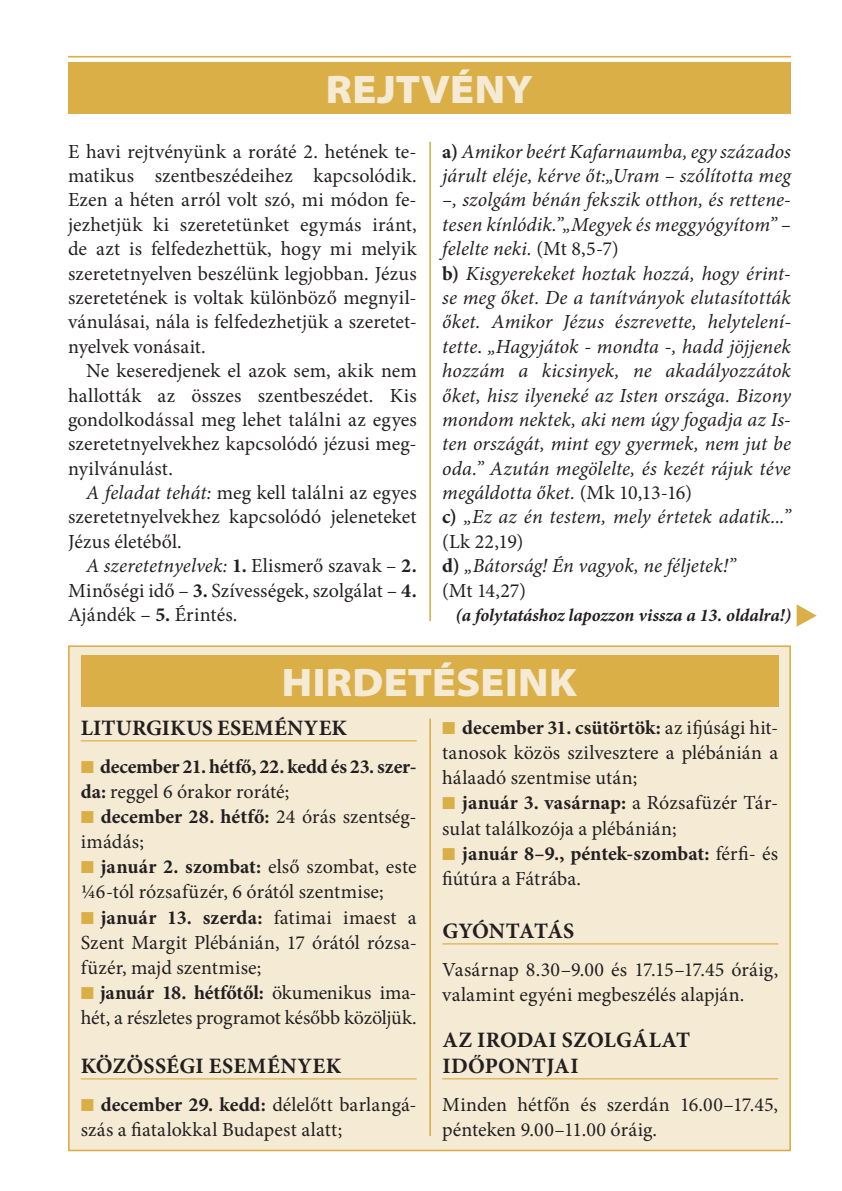
<style>
.page{position:relative;width:842px;height:1191px;background:#fff}
.page>*{position:absolute;margin:0;border:0;box-sizing:border-box;transform-origin:0 0}
.t1{font:900 semi-expanded 40px "Myriad Pro";letter-spacing:.01em;color:#f5ead4}
.t2{font:700 22px/25.2px "Minion Pro";letter-spacing:.01em;color:#231f20}
.t3{font:700 22px "Minion Pro";letter-spacing:-.02em;color:#231f20}
.t4{font:20px/24.4px "Minion Pro";letter-spacing:.005em;color:#231f20}
.t5{font:italic 20px/24.4px "Minion Pro";color:#231f20}
.t6{font:700 20px/25.2px "Minion Pro";letter-spacing:-.005em;color:#231f20}
.t7{font:20px/25.2px "Minion Pro";letter-spacing:-.015em;color:#231f20}
.t8{font:italic 700 18px "Minion Pro";color:#231f20}
.s1{font-style:italic}
.s2{font-weight:700}
.s3{font-weight:700;font-style:normal}
.s4{font-style:normal}
.s5{font-family:"European Pi Three";font-weight:400;color:#dbaf47}
.s6{font-weight:400}
.s7{font-family:"European Pi Three";color:#dbaf47}
</style>
<div class="page">
<div style="left:69px;top:646px;width:721px;height:504px;background:#f5ead4"></div>
<div style="left:68px;top:645px;width:723px;height:506px;border:2px solid #dbaf47"></div>
<hr style="left:81px;top:740px;width:336px;height:1px;background:#dbaf47">
<hr style="left:81px;top:1078px;width:336px;height:1px;background:#dbaf47">
<hr style="left:442px;top:943px;width:336px;height:1px;background:#dbaf47">
<hr style="left:442px;top:1078px;width:336px;height:1px;background:#dbaf47">
<div style="left:81px;top:655px;width:697px;height:51px;background:#dbaf47"></div>
<div style="left:68px;top:62px;width:723px;height:51px;background:#dbaf47"></div>
<hr style="left:68px;top:56px;width:723px;height:1px;background:#dbaf47">
<hr style="left:429px;top:718px;width:2px;height:418px;background:#dbaf47">
<hr style="left:429px;top:142px;width:2px;height:479px;background:#dbaf47">
<svg style="left:797px;top:604px;width:20px;height:22px"></svg>
<h1 class="t1" style="left:326px;top:74px;width:209px">REJTVÉNY</h1>
<p class="t4" style="left:68px;top:141px;width:350px;text-align:justify">E havi rejtvényünk a roráté 2. hetének te&shy;matikus szentbeszédeihez kapcsolódik.<br>Ezen a héten arról volt szó, mi módon fe&shy;jezhetjük ki szeretetünket egymás iránt, de azt is felfedezhettük, hogy mi melyik szeretetnyelven beszélünk legjobban. Jézus szeretetének is voltak különböző megnyil&shy;vánulásai, nála is felfedezhetjük a szeretet&shy;nyelvek vonásait.</p>
<p class="t4" style="left:68px;top:360px;width:350px;text-align:justify;text-indent:18px">Ne keseredjenek el azok sem, akik nem hallották az összes szentbeszédet. Kis gondolkodással meg lehet találni az egyes szeretetnyelvekhez kapcsolódó jézusi meg&shy;nyilvánulást.</p>
<p class="t4" style="left:68px;top:482px;width:350px;text-align:justify;text-indent:18px"><span class="s1">A feladat tehát:</span> meg kell találni az egyes szeretetnyelvekhez kapcsolódó jeleneteket Jézus életéből.</p>
<p class="t4" style="left:68px;top:555px;width:350px;text-align:justify;text-indent:18px"><span class="s1">A szeretetnyelvek:</span> <span class="s2">1.</span> Elismerő szavak – <span class="s2">2.<br></span>Minőségi idő – <span class="s2">3.</span> Szívességek, szolgálat – <span class="s2">4.<br></span>Ajándék – <span class="s2">5.</span> Érintés.</p>
<p class="t5" style="left:442px;top:141px;width:350px"><span class="s3">a)</span> Amikor beért Kafarnaumba, egy százados járult eléje, kérve őt:„Uram – szólította meg –, szolgám bénán fekszik otthon, és rettene&shy;tesen kínlódik.”„Megyek és meggyógyítom” – felelte neki. <span class="s4">(Mt 8,5-7)<br></span><span class="s3">b)</span> Kisgyerekeket hoztak hozzá, hogy érint&shy;se meg őket. De a tanítványok elutasították őket. Amikor Jézus észrevette, helytelení&shy;tette<span class="s4">.</span> „Hagyjátok - mondta -, hadd jöjjenek hozzám a kicsinyek, ne akadályozzátok őket, hisz ilyeneké az Isten országa. Bizony mondom nektek, aki nem úgy fogadja az Is&shy;ten országát, mint egy gyermek, nem jut be oda.” Azután megölelte, és kezét rájuk téve megáldotta őket. <span class="s4">(Mk 10,13-16)<br></span><span class="s3">c)</span> „Ez az én testem, mely értetek adatik...” <span class="s4">(Lk 22,19)<br></span><span class="s3">d)</span> „Bátorság! Én vagyok, ne féljetek!”<br><span class="s4">(Mt 14,27)</span></p>
<p class="t8" style="left:455px;top:608px;width:337px">(a folytatáshoz lapozzon vissza a 13. oldalra!)</p>
<h1 class="t1" style="left:282px;top:667px;width:297px">HIRDETÉSEINK</h1>
<p class="t2" style="left:81px;top:716px;width:268px">LITURGIKUS ESEMÉNYEK</p>
<p class="t6" style="left:81px;top:755px;width:337px"><span class="s5">-</span> december 21. hétfő, 22. kedd és 23. szer&shy;da: <span class="s6">reggel 6 órakor roráté;</span></p>
<p class="t4" style="left:81px;top:805px;width:337px;line-height:25.2px"><span class="s7">-</span> <span class="s2">december 28. hétfő:</span> 24 órás szentség&shy;imádás;</p>
<p class="t4" style="left:81px;top:856px;width:337px;line-height:25.2px"><span class="s7">-</span> <span class="s2">január 2. szombat:</span> első szombat, este ¼6-tól rózsafüzér, 6 órától szentmise;</p>
<p class="t4" style="left:81px;top:906px;width:337px;line-height:25.2px;text-align:justify"><span class="s7">-</span> <span class="s2">január 13. szerda:</span> fatimai imaest a Szent Margit Plébánián, 17 órától rózsa&shy;füzér, majd szentmise;</p>
<p class="t7" style="left:81px;top:981px;width:337px"><span class="s7">-</span> <span class="s2">január 18. hétfőtől:</span> ökumenikus ima&shy;hét, a részletes programot később közöljük.</p>
<p class="t2" style="left:81px;top:1054px;width:262px">KÖZÖSSÉGI ESEMÉNYEK</p>
<p class="t4" style="left:81px;top:1093px;width:337px;line-height:25.2px"><span class="s7">-</span> <span class="s2">december 29. kedd:</span> délelőtt bar lan gá&shy;szás a fiatalokkal Budapest alatt;</p>
<p class="t4" style="left:442px;top:716px;width:337px;line-height:25.2px;text-align:justify"><span class="s7">-</span> <span class="s2">december 31. csütörtök:</span> az ifjúsági hit&shy;tanosok közös szilvesztere a plébánián a hálaadó szentmise után;</p>
<p class="t4" style="left:442px;top:792px;width:337px;line-height:25.2px"><span class="s7">-</span> <span class="s2">január 3. vasárnap:</span> a Rózsafüzér Tár&shy;sulat találkozója a plébánián;</p>
<p class="t6" style="left:442px;top:842px;width:337px"><span class="s5">-</span> január 8–9., péntek-szombat: <span class="s6">férfi- és fiútúra a Fátrába.</span></p>
<p class="t3" style="left:442px;top:921px;width:134px">GYÓNTATÁS</p>
<p class="t4" style="left:442px;top:958px;width:337px;line-height:25.2px">Vasárnap 8.30–9.00 és 17.15–17.45 óráig, valamint egyéni megbeszélés alapján.</p>
<p class="t2" style="left:442px;top:1029px;width:249px">AZ IRODAI SZOLGÁLAT<br>IDŐPONTJAI</p>
<p class="t4" style="left:442px;top:1093px;width:337px;line-height:25.2px">Minden hétfőn és szerdán 16.00–17.45, pénteken 9.00–11.00 óráig.</p>
</div>
